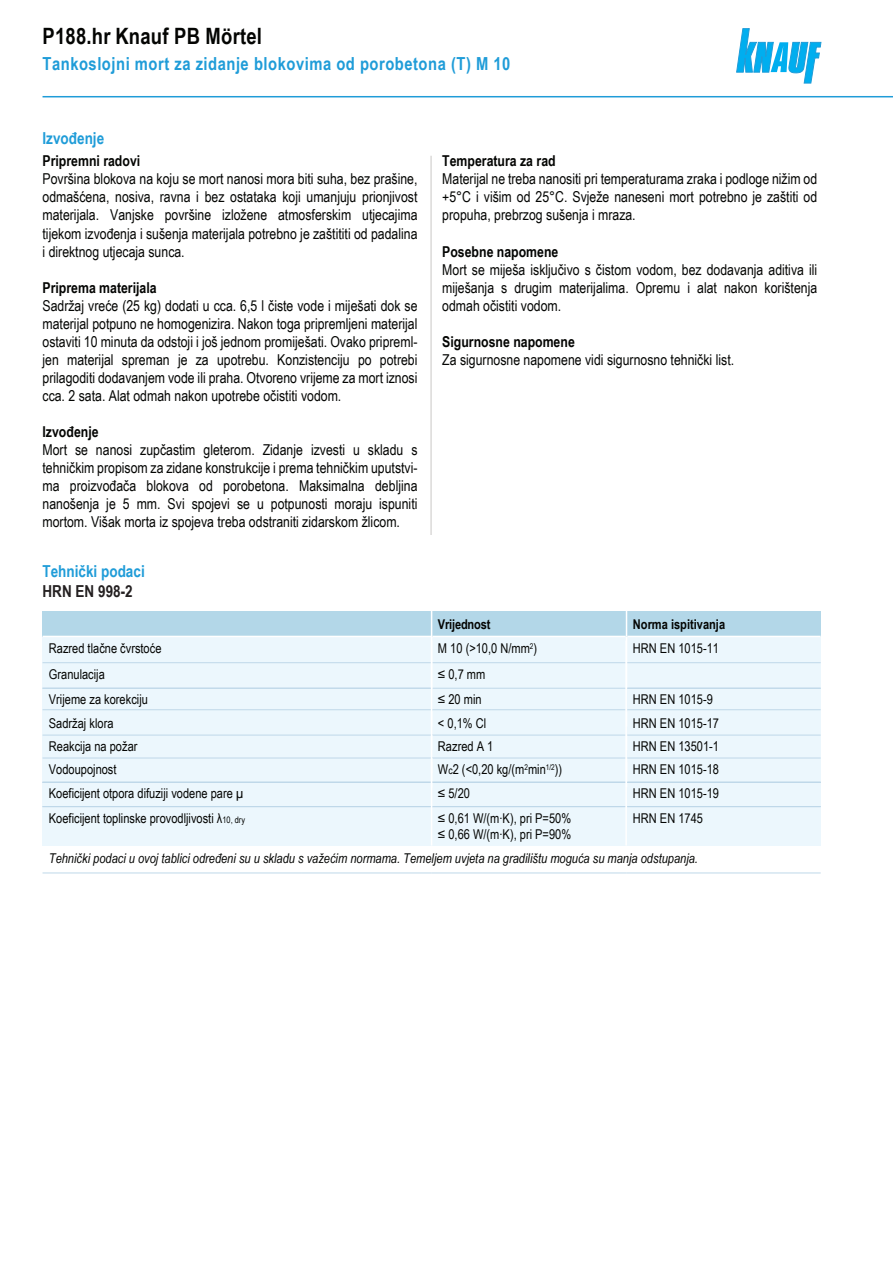
<style>
.page{position:relative;width:893px;height:1263px;background:#fff}
.page>*{position:absolute;margin:0;border:0;box-sizing:border-box;transform-origin:0 0}
.t1{font:700 22.5px "Arial Narrow";letter-spacing:.01em;color:#040503}
.t2{font:700 18px "Arial Narrow";letter-spacing:.03em;color:#1f9cd8}
.t3{font:700 16.5px "Arial Narrow";color:#1f9cd8}
.t4{font:700 16.5px "Arial Narrow";color:#231f20}
.t5{font:15px/18px "Arial Narrow";color:#040503;text-align:justify}
.t6{font:700 15px "Arial Narrow";color:#040503}
.t7{font:13.5px/16.2px "Arial Narrow";color:#040503}
.t8{font:italic 13.5px "Arial Narrow";color:#040503}
.t9{font:700 13.5px "Arial Narrow";color:#040503}
.s1{font-size:10.5px}
.s2{font-size:9px}
</style>
<div class="page">
<hr style="left:430px;top:156px;width:2px;height:379px;background:#dbdad9">
<div style="left:43px;top:712px;width:778px;height:133px;background:#ecf7fd"></div>
<div style="left:43px;top:663px;width:584px;height:56px;background:#ecf7fd"></div>
<div style="left:43px;top:636px;width:391px;height:27px;background:#ecf7fd"></div>
<div style="left:43px;top:611px;width:391px;height:25px;background:#b3d7e8"></div>
<hr style="left:43px;top:636px;width:390px;height:1px;background:#fff">
<hr style="left:43px;top:662px;width:390px;height:1px;background:#bfd8e9">
<hr style="left:43px;top:688px;width:390px;height:1px;background:#bfd8e9">
<hr style="left:43px;top:709px;width:390px;height:1px;background:#bfd8e9">
<hr style="left:43px;top:782px;width:390px;height:1px;background:#bfd8e9">
<hr style="left:43px;top:758px;width:390px;height:1px;background:#bfd8e9">
<hr style="left:43px;top:735px;width:390px;height:1px;background:#bfd8e9">
<div style="left:626px;top:663px;width:195px;height:56px;background:#ecf7fd"></div>
<div style="left:626px;top:636px;width:195px;height:27px;background:#ecf7fd"></div>
<div style="left:432px;top:636px;width:194px;height:27px;background:#ecf7fd"></div>
<div style="left:626px;top:611px;width:195px;height:25px;background:#b3d7e8"></div>
<div style="left:432px;top:611px;width:194px;height:25px;background:#b3d7e8"></div>
<hr style="left:627px;top:636px;width:194px;height:1px;background:#fff">
<hr style="left:432px;top:636px;width:194px;height:1px;background:#fff">
<svg style="left:431px;top:611px;width:4px;height:77px"></svg>
<svg style="left:626px;top:611px;width:1px;height:29px"></svg>
<svg style="left:432px;top:762px;width:3px;height:20px"></svg>
<hr style="left:432px;top:662px;width:194px;height:1px;background:#bfd8e9">
<hr style="left:627px;top:662px;width:194px;height:1px;background:#bfd8e9">
<hr style="left:432px;top:688px;width:194px;height:1px;background:#bfd8e9">
<hr style="left:627px;top:688px;width:194px;height:1px;background:#bfd8e9">
<hr style="left:627px;top:709px;width:194px;height:1px;background:#bfd8e9">
<hr style="left:432px;top:709px;width:194px;height:1px;background:#bfd8e9">
<hr style="left:432px;top:782px;width:194px;height:1px;background:#bfd8e9">
<hr style="left:627px;top:782px;width:194px;height:1px;background:#bfd8e9">
<hr style="left:43px;top:806px;width:390px;height:1px;background:#bfd8e9">
<hr style="left:432px;top:806px;width:194px;height:1px;background:#bfd8e9">
<hr style="left:627px;top:806px;width:194px;height:1px;background:#bfd8e9">
<hr style="left:432px;top:758px;width:194px;height:1px;background:#bfd8e9">
<hr style="left:627px;top:758px;width:194px;height:1px;background:#bfd8e9">
<hr style="left:432px;top:735px;width:194px;height:1px;background:#bfd8e9">
<hr style="left:627px;top:735px;width:194px;height:1px;background:#bfd8e9">
<hr style="left:43px;top:872px;width:259px;height:1px;background:#bfd8e9">
<hr style="left:302px;top:872px;width:130px;height:1px;background:#bfd8e9">
<hr style="left:432px;top:872px;width:194px;height:1px;background:#bfd8e9">
<hr style="left:626px;top:872px;width:195px;height:1px;background:#bfd8e9">
<hr style="left:431px;top:640px;width:1px;height:205px;background:#fff">
<hr style="left:625px;top:640px;width:2px;height:205px;background:#fff">
<svg style="left:737px;top:29px;width:84px;height:54px"></svg>
<hr style="left:43px;top:96px;width:850px;height:1px;background:#1f9cd8">
<h1 class="t1" style="left:43px;top:19px;width:221px">P188.hr Knauf PB Mörtel</h1>
<p class="t2" style="left:43px;top:50px;width:469px">Tankoslojni mort za zidanje blokovima od porobetona (T) M 10</p>
<p class="t3" style="left:43px;top:125px;width:63px">Izvođenje</p>
<p class="t6" style="left:43px;top:150px;width:99px">Pripremni radovi</p>
<p class="t5" style="left:43px;top:170px;width:376px">Površina blokova na koju se mort nanosi mora biti suha, bez prašine, odmašćena, nosiva, ravna i bez ostataka koji umanjuju prionjivost materijala. Vanjske površine izložene atmosferskim utjecajima tijekom izvođenja i sušenja materijala potrebno je zaštititi od padalina i direktnog utjecaja sunca.</p>
<p class="t6" style="left:43px;top:276px;width:116px">Priprema materijala</p>
<p class="t5" style="left:43px;top:296px;width:376px">Sadržaj vreće (25 kg) dodati u cca. 6,5 l čiste vode i miješati dok se materijal potpuno ne homogenizira. Nakon toga pripremljeni materijal ostaviti 10 minuta da odstoji i još jednom promiješati. Ovako pripreml&shy;jen materijal spreman je za upotrebu. Konzistenciju po potrebi prilagoditi dodavanjem vode ili praha. Otvoreno vrijeme za mort iznosi cca. 2 sata. Alat odmah nakon upotrebe očistiti vodom.</p>
<p class="t6" style="left:43px;top:420px;width:58px">Izvođenje</p>
<p class="t5" style="left:43px;top:440px;width:376px">Mort se nanosi zupčastim gleterom. Zidanje izvesti u skladu s tehničkim propisom za zidane konstrukcije i prema tehničkim uputstvi&shy;ma proizvođača blokova od porobetona. Maksimalna debljina nanošenja je 5 mm. Svi spojevi se u potpunosti moraju ispuniti mortom. Višak morta iz spojeva treba odstraniti zidarskom žlicom.</p>
<p class="t3" style="left:43px;top:559px;width:104px">Tehnički podaci</p>
<p class="t4" style="left:43px;top:579px;width:92px">HRN EN 998-2</p>
<p class="t6" style="left:442px;top:150px;width:115px">Temperatura za rad</p>
<p class="t5" style="left:442px;top:170px;width:376px">Materijal ne treba nanositi pri temperaturama zraka i podloge nižim od +5°C i višim od 25°C. Svježe naneseni mort potrebno je zaštiti od propuha, prebrzog sušenja i mraza.</p>
<p class="t6" style="left:442px;top:240px;width:118px">Posebne napomene</p>
<p class="t5" style="left:442px;top:260px;width:376px">Mort se miješa isključivo s čistom vodom, bez dodavanja aditiva ili miješanja s drugim materijalima. Opremu i alat nakon korištenja odmah očistiti vodom.</p>
<p class="t6" style="left:442px;top:330px;width:134px">Sigurnosne napomene</p>
<p class="t5" style="left:442px;top:350px;width:293px">Za sigurnosne napomene vidi sigurnosno tehnički list.</p>
<p class="t9" style="left:438px;top:613px;width:54px">Vrijednost</p>
<p class="t9" style="left:633px;top:613px;width:94px">Norma ispitivanja</p>
<p class="t7" style="left:49px;top:640px;width:114px">Razred tlačne čvrstoće</p>
<p class="t7" style="left:438px;top:640px;width:101px">M 10 (&gt;10,0 N/mm<sup>2</sup>)</p>
<p class="t7" style="left:49px;top:665px;width:57px">Granulacija</p>
<p class="t7" style="left:438px;top:665px;width:49px">≤ 0,7 mm</p>
<p class="t7" style="left:49px;top:690px;width:101px">Vrijeme za korekciju</p>
<p class="t7" style="left:438px;top:690px;width:45px">≤ 20 min</p>
<p class="t7" style="left:633px;top:690px;width:81px">HRN EN 1015-9</p>
<p class="t7" style="left:633px;top:640px;width:88px">HRN EN 1015-11</p>
<p class="t7" style="left:49px;top:714px;width:66px">Sadržaj klora</p>
<p class="t7" style="left:438px;top:714px;width:50px">&lt; 0,1% Cl</p>
<p class="t7" style="left:633px;top:714px;width:88px">HRN EN 1015-17</p>
<p class="t7" style="left:49px;top:761px;width:69px">Vodoupojnost</p>
<p class="t7" style="left:438px;top:761px;width:126px">W<span class="s1">c</span>2 (&lt;0,20 kg/(m<sup>2</sup>min<sup>1/2</sup>))</p>
<p class="t7" style="left:633px;top:761px;width:88px">HRN EN 1015-18</p>
<p class="t7" style="left:49px;top:785px;width:196px">Koeficijent otpora difuziji vodene pare µ</p>
<p class="t7" style="left:438px;top:785px;width:34px">≤ 5/20</p>
<p class="t7" style="left:633px;top:785px;width:88px">HRN EN 1015-19</p>
<p class="t7" style="left:49px;top:809px;width:198px">Koeficijent toplinske provodljivosti λ<span class="s2">10, dry</span></p>
<p class="t7" style="left:438px;top:809px;width:135px">≤ 0,61 W/(m∙K), pri P=50% ≤ 0,66 W/(m∙K), pri P=90%</p>
<p class="t7" style="left:633px;top:809px;width:72px">HRN EN 1745</p>
<p class="t7" style="left:49px;top:738px;width:90px">Reakcija na požar</p>
<p class="t7" style="left:438px;top:738px;width:57px">Razred A 1</p>
<p class="t7" style="left:633px;top:738px;width:88px">HRN EN 13501-1</p>
<p class="t8" style="left:49px;top:849px;width:651px">Tehnički podaci u ovoj tablici određeni su u skladu s važećim normama. Temeljem uvjeta na gradilištu moguća su manja odstupanja.</p>
</div>
